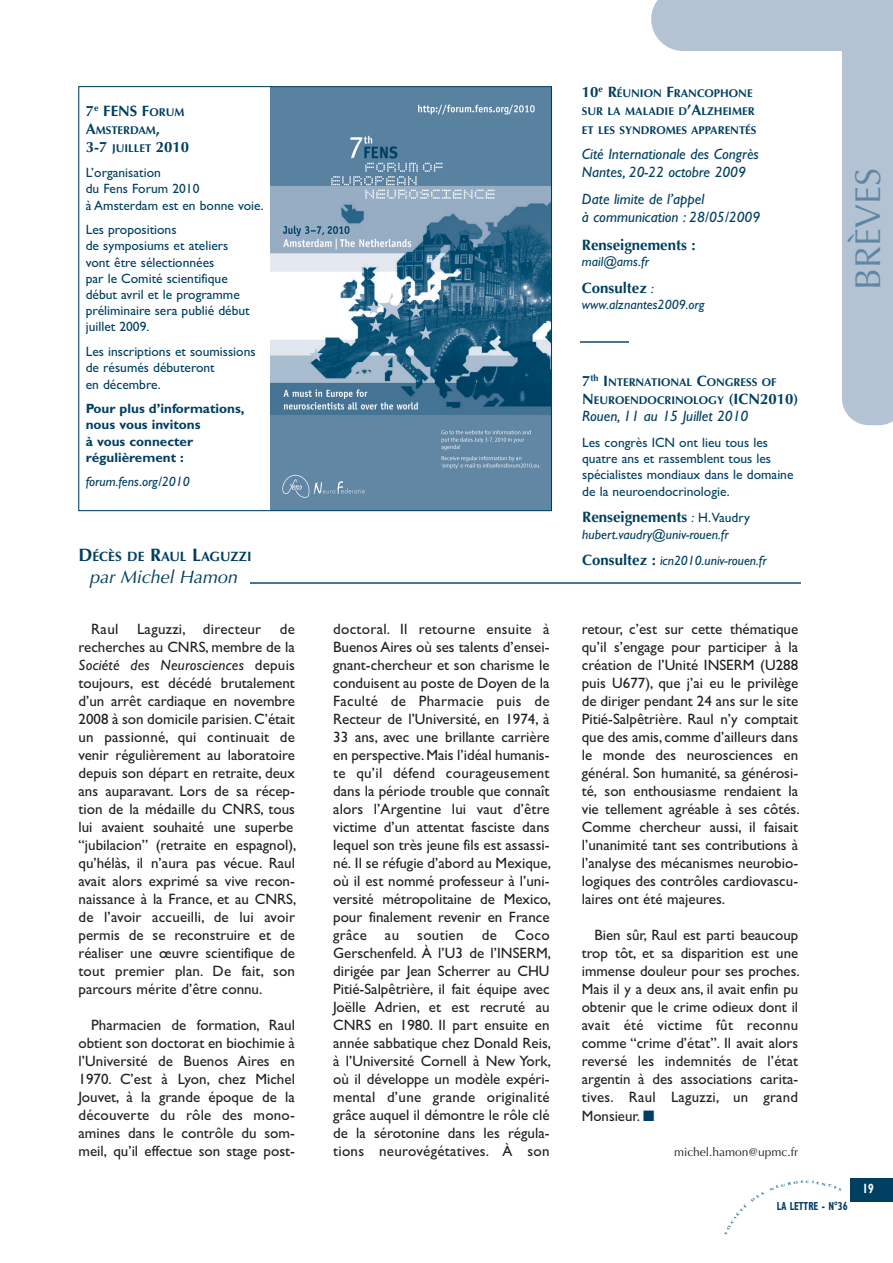
<style>
.page{position:relative;width:893px;height:1263px;background:#fff}
.page>*{position:absolute;margin:0;border:0;box-sizing:border-box;transform-origin:0 0}
.t1{font:36px "Optima";color:#6086a4}
.t2{font:italic 18px "Optima";color:#003f61}
.t3{font:700 18px "Optima";color:#003f61}
.t4{font:15px/18px "Gill Sans TT";color:#231f20;text-align:justify}
.t5{font:italic 15px/18px "Gill Sans";color:#003f61}
.t6{font:700 15px "Optima";color:#003f61}
.t7{font:italic 15px "Gill Sans";letter-spacing:.02em;color:#231f20}
.t8{font:13.5px/16.2px "Gill Sans TT";color:#003f61}
.t9{font:italic 13.5px "Gill Sans";color:#003f61}
.t10{font:700 13.5px/16.2px "Gill Sans";color:#003f61}
.t11{font:700 13.5px "Optima";color:#003f61}
.t12{font:700 condensed 13.5px "Gill Sans";color:#fff;scale:.8 1}
.t13{font:12px "Optima";color:#231f20}
.t14{font:700 condensed 11.7px "Gill Sans";color:#003f61;scale:.8 1}
.t15{font:700 11.25px/18.3px "Optima";color:#003f61}
.s1{font-size:11.25px}
.s2{font-size:15px}
.s3{font-family:"Gill Sans";font-weight:400;font-style:italic;font-size:13.5px}
.s4{font-family:"Gill Sans TT";font-weight:400;font-size:13.5px}
.s5{font-size:18px}
.s6{font-family:"Gill Sans TT";font-style:normal}
.s7{font-family:"Optima";font-weight:700;font-style:normal;font-size:15px}
.s8{color:#003f61}
</style>
<div class="page">
<div style="left:850px;top:1178px;width:43px;height:24px;background:#003f61"></div>
<svg style="left:651px;top:0;width:242px;height:425px"></svg>
<hr style="left:250px;top:582px;width:551px;height:1px;background:#487594">
<hr style="left:580px;top:341px;width:49px;height:2px;background:#487594">
<img style="left:270px;top:88px;width:280px;height:421px">
<p class="t6" style="left:86px;top:104px;width:100px">7<sup>e</sup> FENS F<span class="s1">ORUM</span></p>
<p class="t15" style="left:86px;top:122px;width:76px"><span class="s2">A</span>MSTERDAM<span class="s2">,</span></p>
<p class="t6" style="left:86px;top:141px;width:105px">3-7 <span class="s1">JUILLET</span> 2010</p>
<p class="t8" style="left:86px;top:164px;width:180px">L’organisation<br>du Fens Forum 2010<br>à Amsterdam est en bonne voie.</p>
<p class="t8" style="left:86px;top:221px;width:165px">Les propositions<br>de symposiums et ateliers vont être sélectionnées<br>par le Comité scientifique début avril et le programme préliminaire sera publié début juillet 2009.</p>
<p class="t8" style="left:86px;top:343px;width:171px">Les inscriptions et soumissions de résumés débuteront<br>en décembre.</p>
<p class="t10" style="left:86px;top:402px;width:160px">Pour plus d’informations, nous vous invitons<br>à vous connecter régulièrement :</p>
<p class="t9" style="left:86px;top:477px;width:106px">forum.fens.org/2010</p>
<p class="t15" style="left:582px;top:85px;width:176px"><span class="s2">10</span><sup>e</sup> <span class="s2">R</span>ÉUNION <span class="s2">F</span>RANCOPHONE<br>SUR LA MALADIE D<span class="s2">’A</span>LZHEIMER<br>ET LES SYNDROMES APPARENTÉS</p>
<p class="t5" style="left:582px;top:147px;width:178px">Cité Internationale des Congrès<br>Nantes, 20-22 octobre 2009</p>
<p class="t5" style="left:582px;top:191px;width:180px">Date limite de l’appel<br>à communication : 28/05/2009</p>
<p class="t6" style="left:582px;top:238px;width:115px">Renseignements :</p>
<p class="t9" style="left:582px;top:256px;width:69px">mail@ams.fr</p>
<p class="t6" style="left:582px;top:281px;width:73px">Consultez <span class="s3">:</span></p>
<p class="t9" style="left:582px;top:299px;width:124px">www.alznantes2009.org</p>
<p class="t15" style="left:582px;top:374px;width:218px"><span class="s2">7</span><sup>th</sup> <span class="s2">I</span>NTERNATIONAL <span class="s2">C</span>ONGRESS OF<br><span class="s2">N</span>EUROENDOCRINOLOGY <span class="s2">(ICN2010)</span></p>
<p class="t5" style="left:582px;top:409px;width:168px">Rouen, 11 au 15 Juillet 2010</p>
<p class="t8" style="left:582px;top:434px;width:213px">Les congrès ICN ont lieu tous les quatre ans et rassemblent tous les spécialistes mondiaux dans le domaine de la neuroendocrinologie.</p>
<p class="t6" style="left:582px;top:511px;width:169px">Renseignements <span class="s3">:</span> <span class="s4">H.Vaudry</span></p>
<p class="t9" style="left:582px;top:529px;width:148px">hubert.vaudry@univ-rouen.fr</p>
<p class="t11" style="left:93px;top:550px;width:160px">ÉCÈS DE <span class="s5">R</span>AUL <span class="s5">L</span>AGUZZI</p>
<p class="t2" style="left:90px;top:569px;width:149px">par Michel Hamon</p>
<p class="t4" style="left:79px;top:620px;width:218px;text-align:right">Raul Laguzzi, directeur de recherches au CNRS, membre de la</p>
<p class="t7" style="left:79px;top:659px;width:218px">Société des Neurosciences <span class="s6">depuis</span></p>
<p class="t4" style="left:79px;top:674px;width:219px;text-align:left">toujours, est décédé brutalement d’un arrêt cardiaque en novembre 2008 à son domicile parisien.C’était un passionné, qui continuait de venir régulièrement au laboratoire depuis son départ en retraite, deux ans auparavant. Lors de sa récep&shy;tion de la médaille du CNRS, tous lui avaient souhaité une superbe “jubilacion” (retraite en espagnol), qu’hélàs, il n’aura pas vécue. Raul avait alors exprimé sa vive recon&shy;naissance à la France, et au CNRS, de l’avoir accueilli, de lui avoir permis de se reconstruire et de réaliser une œuvre scientifique de tout premier plan. De fait, son parcours mérite d’être connu.</p>
<p class="t4" style="left:79px;top:1016px;width:218px;text-indent:13px">Pharmacien de formation, Raul obtient son doctorat en biochimie à l’Université de Buenos Aires en 1970. C’est à Lyon, chez Michel Jouvet, à la grande époque de la découverte du rôle des mono&shy;amines dans le contrôle du som&shy;meil, qu’il effectue son stage post-</p>
<p class="t3" style="left:79px;top:547px;width:16px">D</p>
<p class="t9" style="left:582px;top:556px;width:186px"><span class="s7">Consultez :</span> icn2010.univ-rouen.fr</p>
<p class="t4" style="left:333px;top:620px;width:219px">doctoral. Il retourne ensuite à Buenos Aires où ses talents d’ensei&shy;gnant-chercheur et son charisme le conduisent au poste de Doyen de la Faculté de Pharmacie puis de Recteur de l’Université, en 1974, à 33 ans, avec une brillante carrière en perspective.Mais l’idéal humanis&shy;te qu’il défend courageusement dans la période trouble que connaît alors l’Argentine lui vaut d’être victime d’un attentat fasciste dans lequel son très jeune fils est assassi&shy;né. Il se réfugie d’abord au Mexique, où il est nommé professeur à l’uni&shy;versité métropolitaine de Mexico, pour finalement revenir en France grâce au soutien de Coco Gerschenfeld. À l’U3 de l’INSERM, dirigée par Jean Scherrer au CHU Pitié-Salpêtrière, il fait équipe avec Joëlle Adrien, et est recruté au CNRS en 1980. Il part ensuite en année sabbatique chez Donald Reis, à l’Université Cornell à New York, où il développe un modèle expéri&shy;mental d’une grande originalité grâce auquel il démontre le rôle clé de la sérotonine dans les régula&shy;tions neurovégétatives. À son</p>
<p class="t4" style="left:582px;top:620px;width:219px">retour, c’est sur cette thématique qu’il s’engage pour participer à la création de l’Unité INSERM (U288 puis U677), que j’ai eu le privilège de diriger pendant 24 ans sur le site Pitié-Salpêtrière. Raul n’y comptait que des amis, comme d’ailleurs dans le monde des neurosciences en général. Son humanité, sa générosi&shy;té, son enthousiasme rendaient la vie tellement agréable à ses côtés.<br>Comme chercheur aussi, il faisait l’unanimité tant ses contributions à l’analyse des mécanismes neurobio&shy;logiques des contrôles cardiovascu&shy;laires ont été majeures.</p>
<p class="t4" style="left:582px;top:926px;width:219px;text-indent:13px">Bien sûr, Raul est parti beaucoup trop tôt, et sa disparition est une immense douleur pour ses proches.<br>Mais il y a deux ans, il avait enfin pu obtenir que le crime odieux dont il avait été victime fût reconnu comme “crime d’état”. Il avait alors reversé les indemnités de l’état argentin à des associations carita&shy;tives. Raul Laguzzi, un grand Monsieur. <span class="s8">■</span></p>
<p class="t13" style="left:674px;top:1145px;width:126px">michel.hamon@upmc.fr</p>
<h1 class="t1" style="left:847px;top:290px;width:124px;rotate:-90deg">BRÈVES</h1>
<p class="t12" style="left:863px;top:1183px;width:15px">19</p>
<p class="t14" style="left:777px;top:1202px;width:90px">LA LETTRE - N°36</p>
</div>
